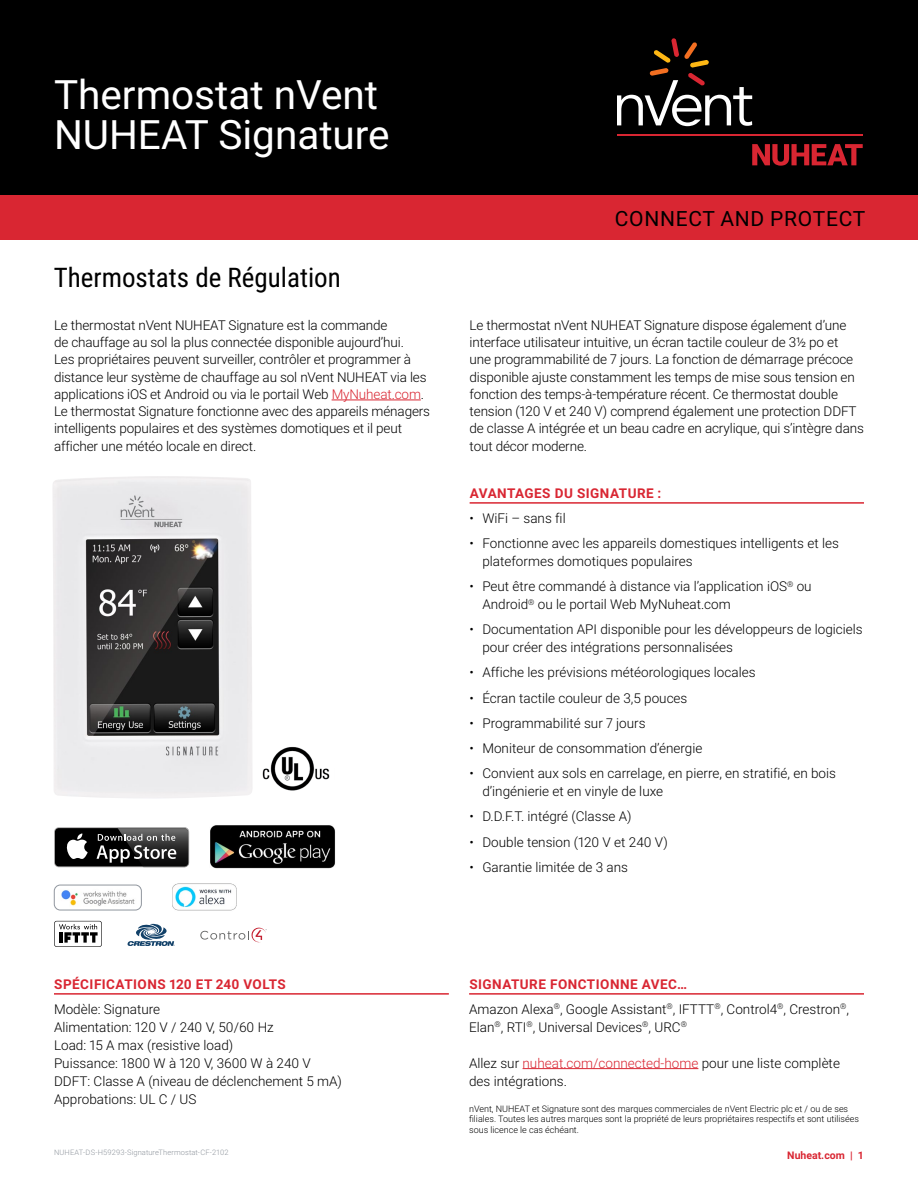
<style>
.page{position:relative;width:918px;height:1188px;background:#fff}
.page>*{position:absolute;margin:0;border:0;box-sizing:border-box;transform-origin:0 0}
.t1{font:40.5px/40.5px "Roboto";color:#fff}
.t2{font:27px "Roboto Condensed";color:#000}
.t3{font:21px "Roboto";letter-spacing:.035em;color:#000}
.t4{font:300 13.5px/17.2px "Roboto";letter-spacing:-.01em;color:#000}
.t5{font:700 13.5px "Roboto";letter-spacing:.035em;color:#d92632}
.t6{font:700 10.5px "Roboto";color:#d92632}
.t7{font:300 9px/10.8px "Roboto";color:#000}
.t8{font:300 7.5px "Roboto";letter-spacing:.015em;color:#90969e}
.s1{color:#d92632}
.s2{font-weight:700;color:#d92632}
</style>
<div class="page">
<div style="left:0;top:0;width:918px;height:196px;background:#000"></div>
<svg style="left:752px;top:144px;width:111px;height:22px"></svg>
<hr style="left:617px;top:134px;width:246px;height:2px;background:#d92632">
<svg style="left:617px;top:38px;width:135px;height:88px"></svg>
<hr style="left:332px;top:400px;width:89px;height:1px;background:#d92632">
<hr style="left:470px;top:502px;width:394px;height:2px;background:#d92632">
<hr style="left:54px;top:993px;width:395px;height:2px;background:#d92632">
<img style="left:262px;top:746px;width:68px;height:45px">
<svg style="left:54px;top:827px;width:135px;height:40px"></svg>
<div style="left:55px;top:828px;width:133px;height:38px;background:#000;border-radius:4px"></div>
<svg style="left:66px;top:833px;width:22px;height:26px"></svg>
<img style="left:117px;top:827px;width:72px;height:40px">
<img style="left:118px;top:828px;width:70px;height:38px">
<svg style="left:97px;top:834px;width:79px;height:29px"></svg>
<img style="left:210px;top:825px;width:125px;height:43px">
<div style="left:0;top:196px;width:918px;height:44px;background:#d92632"></div>
<img style="left:53px;top:476px;width:199px;height:322px">
<hr style="left:469px;top:993px;width:395px;height:2px;background:#d92632">
<hr style="left:523px;top:1068px;width:175px;height:1px;background:#d92632">
<div style="left:54px;top:921px;width:48px;height:26px;background:#cecece;border-radius:3px"></div>
<div style="left:55px;top:921px;width:46px;height:25px;background:#fff;border-radius:2px"></div>
<svg style="left:59px;top:924px;width:39px;height:19px"></svg>
<svg style="left:128px;top:924px;width:47px;height:22px"></svg>
<svg style="left:200px;top:928px;width:67px;height:14px"></svg>
<img style="left:54px;top:885px;width:87px;height:25px">
<div style="left:54px;top:885px;width:88px;height:25px;border:1px solid #90969e;border-radius:6px"></div>
<img style="left:172px;top:883px;width:65px;height:28px">
<h1 class="t1" style="left:54px;top:73px;width:337px">Thermostat nVent<br>NUHEAT Signature</h1>
<h2 class="t2" style="left:54px;top:259px;width:289px">Thermostats de Régulation</h2>
<h3 class="t3" style="left:615px;top:204px;width:252px">CONNECT AND PROTECT</h3>
<p class="t4" style="left:54px;top:316px;width:378px">Le thermostat nVent NUHEAT Signature est la commande<br>de chauffage au sol la plus connectée disponible aujourd’hui.<br>Les propriétaires peuvent surveiller, contrôler et programmer à distance leur système de chauffage au sol nVent NUHEAT via les applications iOS et Android ou via le portail Web <span class="s1">MyNuheat.com</span>.<br>Le thermostat Signature fonctionne avec des appareils ménagers intelligents populaires et des systèmes domotiques et il peut afficher une météo locale en direct.</p>
<p class="t4" style="left:470px;top:316px;width:396px">Le thermostat nVent NUHEAT Signature dispose également d’une interface utilisateur intuitive, un écran tactile couleur de 3½ po et<br>une programmabilité de 7 jours. La fonction de démarrage précoce disponible ajuste constamment les temps de mise sous tension en fonction des temps-à-température récent. Ce thermostat double tension (120 V et 240 V) comprend également une protection DDFT de classe A intégrée et un beau cadre en acrylique, qui s’intègre dans tout décor moderne.</p>
<p class="t5" style="left:470px;top:484px;width:193px">AVANTAGES DU SIGNATURE :</p>
<p class="t4" style="left:470px;top:509px;width:98px">• WiFi – sans fil</p>
<p class="t4" style="left:482px;top:534px;width:358px;line-height:18px;text-indent:-13px">• Fonctionne avec les appareils domestiques intelligents et les plateformes domotiques populaires</p>
<p class="t4" style="left:482px;top:577px;width:331px;line-height:18px;text-indent:-13px">• Peut être commandé à distance via l’application iOS<sup>®</sup> ou<br>Android<sup>®</sup> ou le portail Web MyNuheat.com</p>
<p class="t4" style="left:482px;top:620px;width:382px;line-height:18px;text-indent:-13px">• Documentation API disponible pour les développeurs de logiciels pour créer des intégrations personnalisées</p>
<p class="t4" style="left:470px;top:664px;width:287px">• Affiche les prévisions météorologiques locales</p>
<p class="t4" style="left:470px;top:689px;width:219px">• Écran tactile couleur de 3,5 pouces</p>
<p class="t4" style="left:470px;top:714px;width:178px">• Programmabilité sur 7 jours</p>
<p class="t4" style="left:470px;top:739px;width:234px">• Moniteur de consommation d’énergie</p>
<p class="t4" style="left:482px;top:764px;width:355px;line-height:18px;text-indent:-13px">• Convient aux sols en carrelage, en pierre, en stratifié, en bois d’ingénierie et en vinyle de luxe</p>
<p class="t4" style="left:470px;top:808px;width:164px">• D.D.F.T. intégré (Classe A)</p>
<p class="t4" style="left:470px;top:833px;width:200px">• Double tension (120 V et 240 V)</p>
<p class="t4" style="left:470px;top:858px;width:160px">• Garantie limitée de 3 ans</p>
<p class="t5" style="left:54px;top:975px;width:233px">SPÉCIFICATIONS 120 ET 240 VOLTS</p>
<p class="t4" style="left:54px;top:999px;width:290px;line-height:18px">Modèle: Signature<br>Alimentation: 120 V / 240 V, 50/60 Hz<br>Load: 15 A max (resistive load)<br>Puissance: 1800 W à 120 V, 3600 W à 240 V<br>DDFT: Classe A (niveau de déclenchement 5 mA)<br>Approbations: UL C / US</p>
<p class="t8" style="left:54px;top:1147px;width:176px">NUHEAT-DS-H59293-SignatureThermostat-CF-2102</p>
<p class="t4" style="left:469px;top:971px;width:381px;line-height:24.8px"><span class="s2">SIGNATURE FONCTIONNE AVEC…<br></span>Amazon Alexa<sup>®</sup>, Google Assistant<sup>®</sup>, IFTTT<sup>®</sup>, Control4<sup>®</sup>, Crestron<sup>®</sup>,</p>
<p class="t4" style="left:469px;top:1018px;width:219px">Elan<sup>®</sup>, RTI<sup>®</sup>, Universal Devices<sup>®</sup>, URC<sup>®</sup></p>
<p class="t4" style="left:469px;top:1053px;width:372px;line-height:18px">Allez sur <span class="s1">nuheat.com/connected-home</span> pour une liste complète des intégrations.</p>
<p class="t7" style="left:469px;top:1103px;width:391px">nVent, NUHEAT et Signature sont des marques commerciales de nVent Electric plc et / ou de ses filiales. Toutes les autres marques sont la propriété de leurs propriétaires respectifs et sont utilisées sous licence le cas échéant.</p>
<p class="t6" style="left:787px;top:1147px;width:78px">Nuheat.com | 1</p>
</div>
